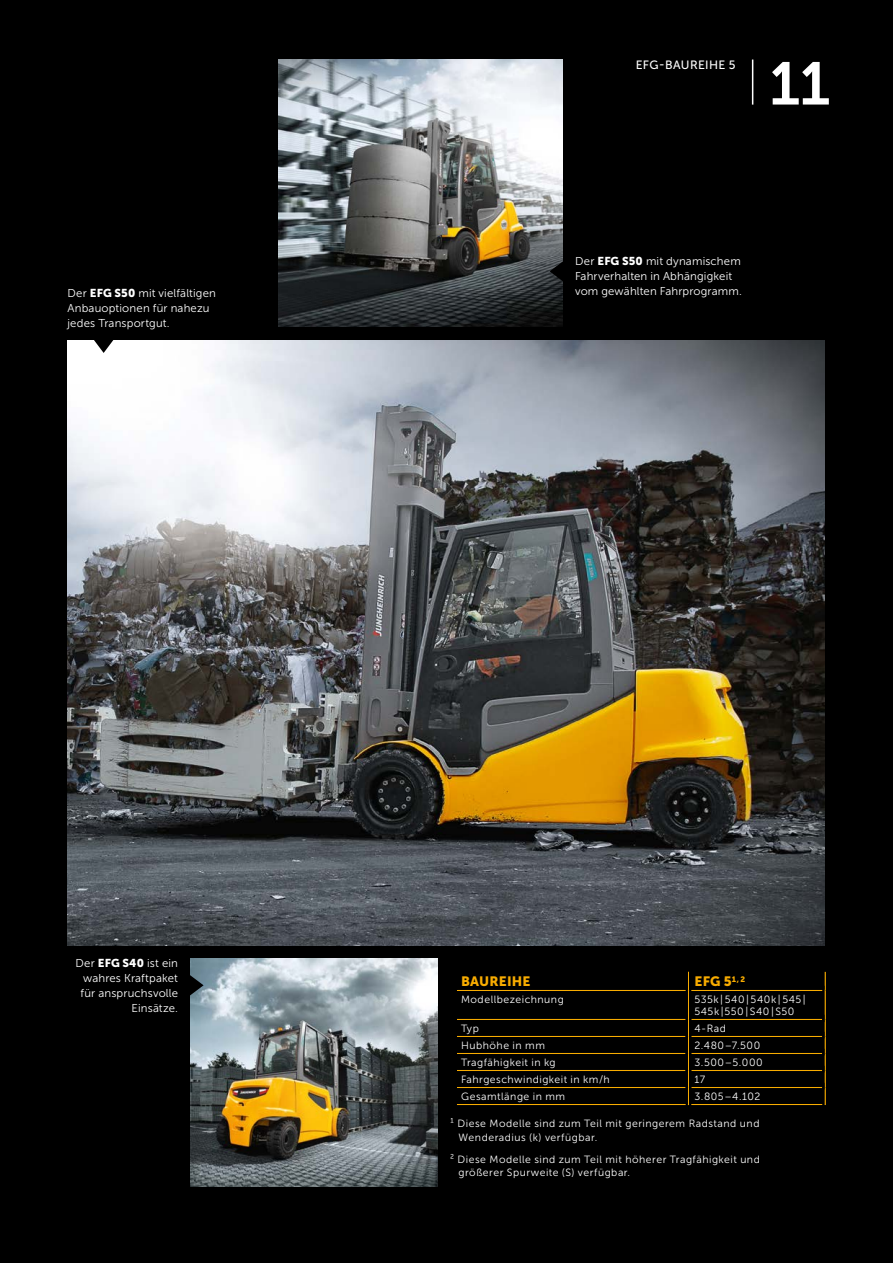
<style>
.page{position:relative;width:893px;height:1263px;background:#000}
.page>*{position:absolute;margin:0;border:0;box-sizing:border-box;transform-origin:0 0}
.t1{font:60px "Museo JH Slab 700";color:#fff}
.t2{font:13.5px "Museo JH Sans 900";letter-spacing:.015em;color:#f8ac00}
.t3{font:12px "Museo JH Sans 500";letter-spacing:.03em;color:#fff}
.t4{font:11.4px/15px "Museo JH Sans 300";letter-spacing:.015em;color:#fff}
.t5{font:10.5px/13.5px "Museo JH Sans 300";letter-spacing:.045em;color:#fff}
.s1{font-family:"Museo JH Sans 900"}
</style>
<div class="page">
<hr style="left:752px;top:60px;width:1px;height:45px;background:#fff">
<img style="left:68px;top:340px;width:757px;height:606px">
<img style="left:279px;top:60px;width:283px;height:267px">
<img style="left:191px;top:958px;width:247px;height:228px">
<svg style="left:550px;top:252px;width:13px;height:38px"></svg>
<svg style="left:85px;top:340px;width:38px;height:13px"></svg>
<svg style="left:190px;top:966px;width:14px;height:38px"></svg>
<hr style="left:456px;top:1019px;width:232px;height:1px;background:#f8ac00">
<hr style="left:689px;top:1019px;width:135px;height:1px;background:#f8ac00">
<hr style="left:456px;top:1036px;width:232px;height:1px;background:#f8ac00">
<hr style="left:689px;top:1036px;width:135px;height:1px;background:#f8ac00">
<hr style="left:456px;top:1053px;width:232px;height:1px;background:#f8ac00">
<hr style="left:689px;top:1053px;width:135px;height:1px;background:#f8ac00">
<hr style="left:456px;top:1070px;width:232px;height:1px;background:#f8ac00">
<hr style="left:689px;top:1070px;width:135px;height:1px;background:#f8ac00">
<hr style="left:456px;top:1087px;width:232px;height:1px;background:#f8ac00">
<hr style="left:689px;top:1087px;width:135px;height:1px;background:#f8ac00">
<hr style="left:456px;top:990px;width:232px;height:1px;background:#f8ac00">
<hr style="left:689px;top:990px;width:135px;height:1px;background:#f8ac00">
<hr style="left:456px;top:1104px;width:232px;height:1px;background:#f8ac00">
<svg style="left:688px;top:972px;width:1px;height:133px"></svg>
<svg style="left:824px;top:972px;width:2px;height:18px"></svg>
<hr style="left:824px;top:990px;width:2px;height:29px;background:#f8ac00">
<svg style="left:824px;top:1019px;width:2px;height:86px"></svg>
<hr style="left:689px;top:1104px;width:135px;height:1px;background:#f8ac00">
<div style="left:452px;top:969px;width:5px;height:40px;background:#000"></div>
<hr style="left:686px;top:969px;width:2px;height:40px;background:#000">
<hr style="left:689px;top:986px;width:2px;height:36px;background:#000">
<hr style="left:822px;top:986px;width:2px;height:36px;background:#000">
<div style="left:452px;top:1015px;width:5px;height:40px;background:#000"></div>
<hr style="left:686px;top:1015px;width:2px;height:40px;background:#000">
<hr style="left:689px;top:1032px;width:2px;height:23px;background:#000">
<hr style="left:822px;top:1032px;width:2px;height:23px;background:#000">
<hr style="left:689px;top:1066px;width:2px;height:23px;background:#000">
<hr style="left:822px;top:1066px;width:2px;height:23px;background:#000">
<div style="left:452px;top:1066px;width:5px;height:40px;background:#000"></div>
<hr style="left:686px;top:1066px;width:2px;height:40px;background:#000">
<hr style="left:689px;top:1083px;width:2px;height:23px;background:#000">
<hr style="left:822px;top:1083px;width:2px;height:23px;background:#000">
<p class="t4" style="left:68px;top:286px;width:150px">Der <span class="s1">EFG S50</span> mit vielfältigen<br>Anbauoptionen für nahezu jedes Transportgut.</p>
<p class="t3" style="left:636px;top:58px;width:101px">EFG-BAUREIHE 5</p>
<h1 class="t1" style="left:770px;top:50px;width:62px">11</h1>
<p class="t4" style="left:575px;top:254px;width:168px">Der <span class="s1">EFG S50</span> mit dynamischem<br>Fahrverhalten in Abhängigkeit vom gewählten Fahrprogramm.</p>
<p class="t4" style="left:76px;top:956px;width:104px;text-align:right">Der <span class="s1">EFG S40</span> ist ein wahres Kraftpaket für anspruchsvolle<br>Einsätze.</p>
<p class="t2" style="left:461px;top:974px;width:71px">BAUREIHE</p>
<p class="t2" style="left:694px;top:974px;width:52px">EFG 5<sup>1,</sup> <sup>2</sup></p>
<p class="t5" style="left:461px;top:992px;width:104px">Modellbezeichnung</p>
<p class="t5" style="left:694px;top:993px;width:113px;line-height:12.6px">535k | 540 | 540k | 545 |<br>545k | 550 | S40 | S50</p>
<p class="t5" style="left:461px;top:1021px;width:19px">Typ</p>
<p class="t5" style="left:694px;top:1021px;width:33px">4-Rad</p>
<p class="t5" style="left:461px;top:1038px;width:85px">Hubhöhe in mm</p>
<p class="t5" style="left:694px;top:1038px;width:67px">2.480–7.500</p>
<p class="t5" style="left:461px;top:1055px;width:96px">Tragfähigkeit in kg</p>
<p class="t5" style="left:694px;top:1055px;width:70px">3.500–5.000</p>
<p class="t5" style="left:461px;top:1072px;width:150px">Fahrgeschwindigkeit in km/h</p>
<p class="t5" style="left:694px;top:1072px;width:12px">17</p>
<p class="t5" style="left:461px;top:1089px;width:106px">Gesamtlänge in mm</p>
<p class="t5" style="left:694px;top:1089px;width:67px">3.805–4.102</p>
<p class="t5" style="left:459px;top:1117px;width:302px;text-indent:-9px">¹ Diese Modelle sind zum Teil mit geringerem Radstand und<br>Wenderadius (k) verfügbar.</p>
<p class="t5" style="left:459px;top:1152px;width:303px;text-indent:-8px">² Diese Modelle sind zum Teil mit höherer Tragfähigkeit und größerer Spurweite (S) verfügbar.</p>
</div>
